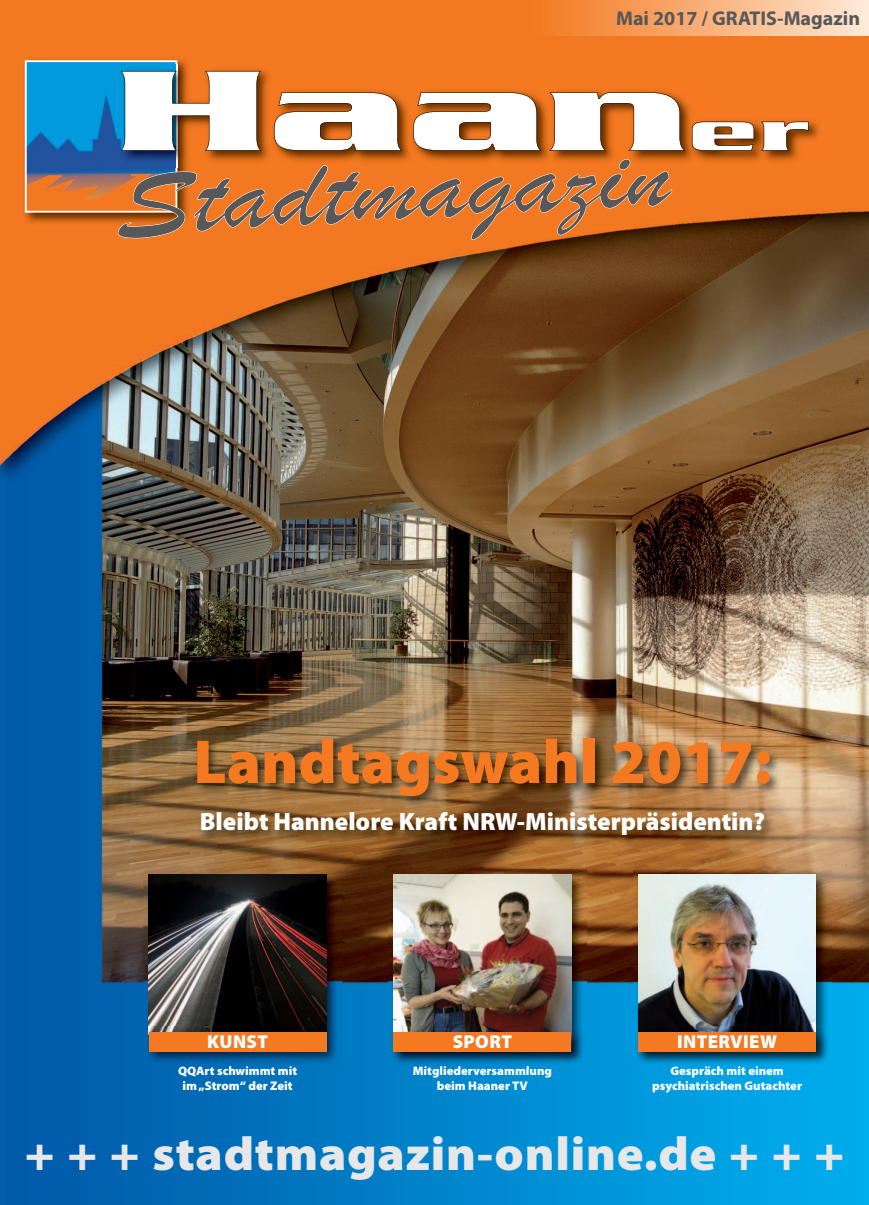
<style>
.page{position:relative;width:869px;height:1205px;background:#fff}
.page>*{position:absolute;margin:0;border:0;box-sizing:border-box;transform-origin:0 0}
.t1{font:900 62.5px "Myriad Pro";color:#f47921}
.t2{font:900 47.5px "Myriad Pro";letter-spacing:.015em;color:#e6e7e9;scale:1.05 1}
.t3{font:900 25px "Myriad Pro";color:#fff}
.t4{font:700 20px "Myriad Pro";color:#57585a}
.t5{font:900 18.75px "Myriad Pro";letter-spacing:.02em;color:#fff}
.t6{font:900 12.5px/15px "Myriad Pro";color:#fff;text-align:center}
</style>
<div class="page">
<img style="left:0;top:0;width:868px;height:1205px">
<div style="left:531px;top:0;width:337px;height:35px;background:linear-gradient(to right,#f4771c,#ffe9d5)"></div>
<img style="left:388px;top:881px;width:199px;height:146px">
<img style="left:393px;top:881px;width:177px;height:146px">
<img style="left:632px;top:881px;width:199px;height:187px">
<img style="left:638px;top:881px;width:177px;height:146px">
<img style="left:143px;top:881px;width:199px;height:187px">
<img style="left:149px;top:881px;width:177px;height:146px">
<img style="left:143px;top:1027px;width:199px;height:40px">
<img style="left:149px;top:1027px;width:177px;height:5px">
<img style="left:178px;top:1066px;width:92px;height:2px">
<div style="left:149px;top:1032px;width:177px;height:20px;background:#f47921"></div>
<img style="left:388px;top:1027px;width:199px;height:41px">
<img style="left:393px;top:1027px;width:177px;height:5px">
<img style="left:413px;top:1066px;width:83px;height:2px">
<div style="left:393px;top:1032px;width:177px;height:20px;background:#f47921"></div>
<img style="left:638px;top:1027px;width:177px;height:5px">
<img style="left:670px;top:1066px;width:75px;height:2px">
<div style="left:638px;top:1032px;width:177px;height:20px;background:#f47921"></div>
<img style="left:90px;top:726px;width:778px;height:155px">
<img style="left:388px;top:869px;width:199px;height:12px">
<img style="left:393px;top:874px;width:177px;height:7px">
<img style="left:632px;top:869px;width:199px;height:12px">
<img style="left:638px;top:874px;width:177px;height:7px">
<img style="left:143px;top:869px;width:199px;height:12px">
<img style="left:149px;top:874px;width:177px;height:7px">
<img style="left:19px;top:55px;width:174px;height:174px">
<img style="left:28px;top:63px;width:146px;height:147px">
<div style="left:25px;top:60px;width:152px;height:153px;border:2px solid #fff"></div>
<img style="left:115px;top:65px;width:709px;height:102px">
<div style="left:263px;top:71px;width:544px;height:79px;background:#f47921"></div>
<svg style="left:120px;top:71px;width:143px;height:80px"></svg>
<svg style="left:272px;top:90px;width:536px;height:61px"></svg>
<svg style="left:118px;top:159px;width:553px;height:81px;fill:#f27921"></svg>
<svg style="left:118px;top:165px;width:241px;height:74px"></svg>
<h3 class="t4" style="left:615px;top:11px;width:245px">Mai 2017 / GRATIS-Magazin</h3>
<h1 class="t1" style="left:193px;top:738px;width:579px">Landtagswahl 2017:</h1>
<h3 class="t3" style="left:200px;top:812px;width:566px">Bleibt Hannelore Kraft NRW-Ministerpräsidentin?</h3>
<h3 class="t5" style="left:207px;top:1035px;width:63px">KUNST</h3>
<h3 class="t5" style="left:452px;top:1035px;width:61px">SPORT</h3>
<h3 class="t5" style="left:676px;top:1035px;width:102px">INTERVIEW</h3>
<p class="t6" style="left:178px;top:1064px;width:120px">QQArt schwimmt mit im „Strom“ der Zeit</p>
<p class="t6" style="left:412px;top:1064px;width:141px">Mitgliederversammlung beim Haaner TV</p>
<p class="t6" style="left:652px;top:1064px;width:151px">Gespräch mit einem psychiatrischen Gutachter</p>
<h2 class="t2" style="left:25px;top:1136px;width:781px">+ + + stadtmagazin-online.de + + +</h2>
</div>
